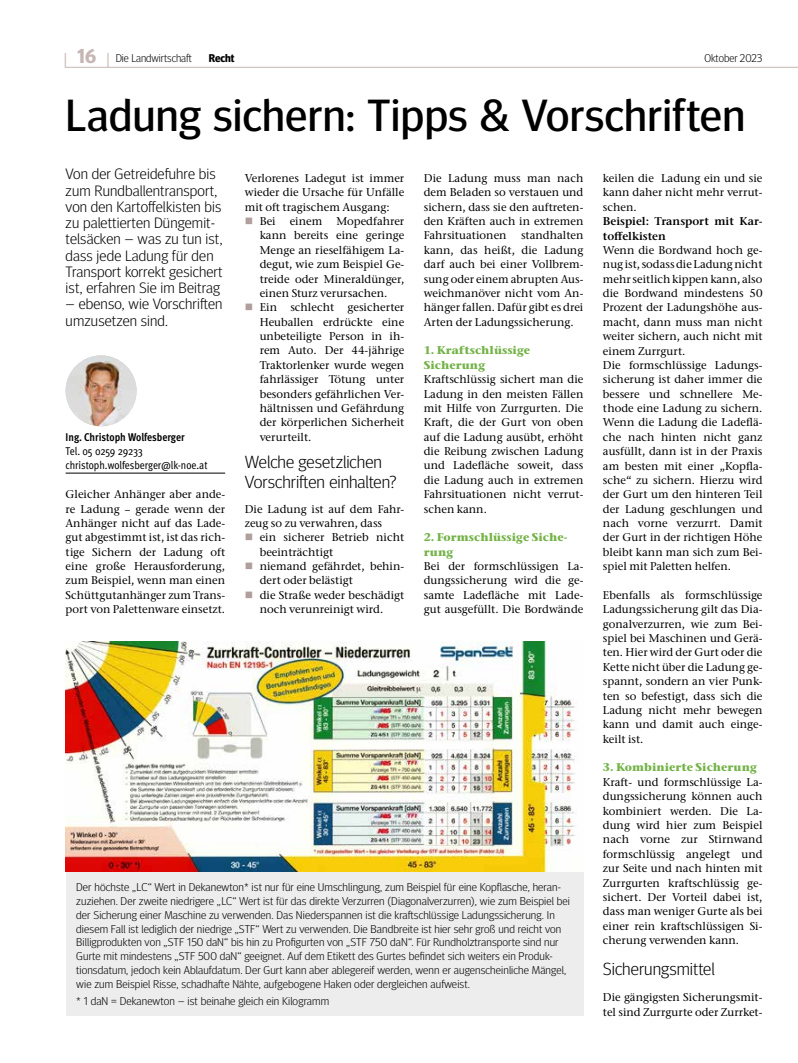
<style>
.page{position:relative;width:798px;height:1063px;background:#fff}
.page>*{position:absolute;margin:0;border:0;box-sizing:border-box;transform-origin:0 0}
.t1{font:45px "Meta Head OT";letter-spacing:.01em;color:#000;scale:1.05 1}
.t2{font:300 17.5px/20px "Meta Head OT";color:#000;scale:1.05 1}
.t3{font:300 15px/16.2px "Meta Head OT";letter-spacing:.01em;color:#000;scale:1.05 1}
.t4{font:500 11.25px/14.4px "Stone Serif ITC Pro";color:#000;text-align:justify}
.t5{font:300 11.25px/13.8px "Meta Head OT";letter-spacing:.01em;color:#000;scale:1.05 1}
.t6{font:700 11.25px/14.4px "Stone Serif ITC Pro";color:#75b349}
.t7{font:condensed 11.25px/14.4px "Meta OT";letter-spacing:-.005em;color:#000}
.t8{font:600 11.25px/14.4px "Stone Serif ITC Pro";color:#000}
.t9{font:300 11.25px "Meta Head OT";letter-spacing:.01em;color:#000}
.t10{font:700 condensed 11.25px "Meta OT";color:#000}
.t11{font:700 11.25px "Meta Head OT";color:#000}
.s1{font-family:"Generis Simple Com";font-size:20px;color:#c6b7b4}
.s2{font-weight:700;font-size:20px;color:#c6b7b4}
</style>
<div class="page">
<hr style="left:66px;top:67px;width:731px;height:1px;background:#c6b7b4">
<hr style="left:66px;top:473px;width:159px;height:1px;background:#000">
<img style="left:66px;top:355px;width:70px;height:71px;border-radius:35px">
<img style="left:66px;top:642px;width:509px;height:230px">
<div style="left:66px;top:872px;width:517px;height:144px;background:#eeeded"></div>
<p class="t9" style="left:63px;top:51px;width:130px"><span class="s1">|</span> <span class="s2">16</span> <span class="s1">|</span> Die Landwirtschaft</p>
<p class="t11" style="left:209px;top:51px;width:27px">Recht</p>
<p class="t9" style="left:704px;top:51px;width:60px">Oktober 2023</p>
<h1 class="t1" style="left:66px;top:89px;width:648px">Ladung sichern: Tipps &amp; Vorschriften</h1>
<h3 class="t3" style="left:66px;top:166px;width:151px">Von der Getreidefuhre bis zum Rundballentransport, von den Kartoffelkisten bis zu palettierten Düngemit&shy;telsäcken – was zu tun ist, dass jede Ladung für den<br>Transport korrekt gesichert ist, erfahren Sie im Beitrag</h3>
<h3 class="t3" style="left:66px;top:296px;width:151px">– ebenso, wie Vorschriften umzusetzen sind.</h3>
<p class="t10" style="left:66px;top:430px;width:120px">Ing. Christoph Wolfesberger</p>
<p class="t7" style="left:66px;top:444px;width:143px">Tel. 05 0259 29233 christoph.wolfesberger@lk-noe.at</p>
<p class="t4" style="left:66px;top:487px;width:161px">Gleicher Anhänger aber ande&shy;re Ladung – gerade wenn der Anhänger nicht auf das Lade&shy;gut abgestimmt ist, ist das rich&shy;tige Sichern der Ladung oft eine große Herausforderung, zum Beispiel, wenn man einen Schüttgutanhänger zum Trans&shy;port von Palettenware einsetzt.</p>
<p class="t4" style="left:244px;top:171px;width:161px">Verlorenes Ladegut ist immer wieder die Ursache für Unfälle mit oft tragischem Ausgang:</p>
<p class="t4" style="left:259px;top:214px;width:146px;text-align:left">Bei einem Mopedfahrer kann bereits eine geringe<br>Menge an rieselfähigem La&shy;degut, wie zum Beispiel Ge&shy;treide oder Mineraldünger, einen Sturz verursachen.<br>Ein schlecht gesicherter<br>Heuballen erdrückte eine unbeteiligte Person in ih&shy;rem Auto. Der 44-jährige<br>Traktorlenker wurde wegen fahrlässiger Tötung unter besonders gefährlichen Ver&shy;hältnissen und Gefährdung der körperlichen Sicherheit verurteilt.</p>
<h2 class="t2" style="left:244px;top:451px;width:146px">Welche gesetzlichen<br>Vorschriften einhalten?</h2>
<p class="t4" style="left:244px;top:502px;width:161px">Die Ladung ist auf dem Fahr&shy;zeug so zu verwahren, dass</p>
<p class="t4" style="left:259px;top:530px;width:146px;text-align:left">ein sicherer Betrieb nicht beeinträchtigt<br>niemand gefährdet, behin&shy;dert oder belästigt<br>die Straße weder beschädigt noch verunreinigt wird.</p>
<p class="t4" style="left:423px;top:171px;width:161px">Die Ladung muss man nach dem Beladen so verstauen und sichern, dass sie den auftreten&shy;den Kräften auch in extremen Fahrsituationen</p>
<p class="t4" style="left:423px;top:228px;width:161px;text-indent:97px">standhalten kann, das heißt, die Ladung darf auch bei einer Vollbrem&shy;sung oder einem abrupten Aus&shy;weichmanöver nicht vom An&shy;hänger fallen. Dafür gibt es drei Arten der Ladungssicherung.</p>
<p class="t6" style="left:423px;top:344px;width:108px">1. Kraftschlüssige<br>Sicherung</p>
<p class="t4" style="left:423px;top:372px;width:161px">Kraftschlüssig sichert man die Ladung in den meisten Fällen mit Hilfe von Zurrgurten. Die Kraft, die der Gurt von oben auf die Ladung ausübt, erhöht die Reibung zwischen Ladung und Ladefläche soweit, dass die Ladung auch in extremen Fahrsituationen nicht verrut&shy;schen kann.</p>
<p class="t6" style="left:423px;top:530px;width:145px">2. Formschlüssige Siche&shy;rung</p>
<p class="t4" style="left:423px;top:559px;width:161px">Bei der formschlüssigen La&shy;dungssicherung wird die ge&shy;samte Ladefläche mit Lade&shy;gut ausgefüllt. Die Bordwände</p>
<p class="t5" style="left:76px;top:880px;width:471px">Der höchste „LC“ Wert in Dekanewton* ist nur für eine Umschlingung, zum Beispiel für eine Kopflasche, heran&shy;zuziehen. Der zweite niedrigere „LC“ Wert ist für das direkte Verzurren (Diagonalverzurren), wie zum Beispiel bei der Sicherung einer Maschine zu verwenden. Das Niederspannen ist die kraftschlüssige Ladungssicherung. In diesem Fall ist lediglich der niedrige „STF“ Wert zu verwenden. Die Bandbreite ist hier sehr groß und reicht von Billigprodukten von „STF 150 daN“ bis hin zu Profigurten von „STF 750 daN“. Für Rundholztransporte sind nur Gurte mit mindestens „STF 500 daN“ geeignet. Auf dem Etikett des Gurtes befindet sich weiters ein Produk&shy;tionsdatum, jedoch kein Ablaufdatum. Der Gurt kann aber ablegereif werden, wenn er augenscheinliche Mängel, wie zum Beispiel Risse, schadhafte Nähte, aufgebogene Haken oder dergleichen aufweist.</p>
<p class="t5" style="left:76px;top:994px;width:242px">* 1 daN = Dekanewton – ist beinahe gleich ein Kilogramm</p>
<p class="t4" style="left:602px;top:171px;width:161px">keilen die Ladung ein und sie kann daher nicht mehr verrut&shy;schen.</p>
<p class="t8" style="left:602px;top:214px;width:161px">Beispiel: Transport mit Kar&shy;toffelkisten</p>
<p class="t4" style="left:602px;top:243px;width:161px;text-align:left">Wenn die Bordwand hoch ge&shy;nug ist, sodass die Ladung nicht mehr seitlich kippen kann, also die Bordwand mindestens 50<br>Prozent der Ladungshöhe aus&shy;macht, dann muss man nicht weiter sichern, auch nicht mit einem Zurrgurt.<br>Die formschlüssige Ladungs&shy;sicherung ist daher immer die bessere und schnellere Me&shy;thode eine Ladung zu sichern.<br>Wenn die Ladung die Ladeflä&shy;che nach hinten nicht ganz ausfüllt, dann ist in der Praxis am besten mit einer „Kopfla&shy;sche“ zu sichern. Hierzu wird der Gurt um den hinteren Teil der Ladung geschlungen und nach vorne verzurrt. Damit der Gurt in der richtigen Höhe bleibt kann man sich zum Bei&shy;spiel mit Paletten helfen.</p>
<p class="t4" style="left:602px;top:588px;width:161px">Ebenfalls als formschlüssige Ladungssicherung gilt das Dia&shy;gonalverzurren, wie zum Bei&shy;spiel bei Maschinen und Gerä&shy;ten. Hier wird der Gurt oder die Kette nicht über die Ladung ge&shy;spannt, sondern an vier Punk&shy;ten so befestigt, dass sich die Ladung nicht mehr bewegen kann und damit auch einge&shy;keilt ist.</p>
<p class="t6" style="left:602px;top:761px;width:156px">3. Kombinierte Sicherung</p>
<p class="t4" style="left:602px;top:775px;width:161px">Kraft- und formschlüssige La&shy;dungssicherung können auch kombiniert werden. Die La&shy;dung wird hier zum Beispiel nach vorne zur Stirnwand formschlüssig angelegt und zur Seite und nach hinten mit Zurrgurten kraftschlüssig ge&shy;sichert. Der Vorteil dabei ist, dass man weniger Gurte als bei einer rein kraftschlüssigen Si&shy;cherung verwenden kann.</p>
<h2 class="t2" style="left:602px;top:958px;width:108px">Sicherungsmittel</h2>
<p class="t4" style="left:602px;top:990px;width:161px">Die gängigsten Sicherungsmit&shy;tel sind Zurrgurte oder Zurrket-</p>
</div>
